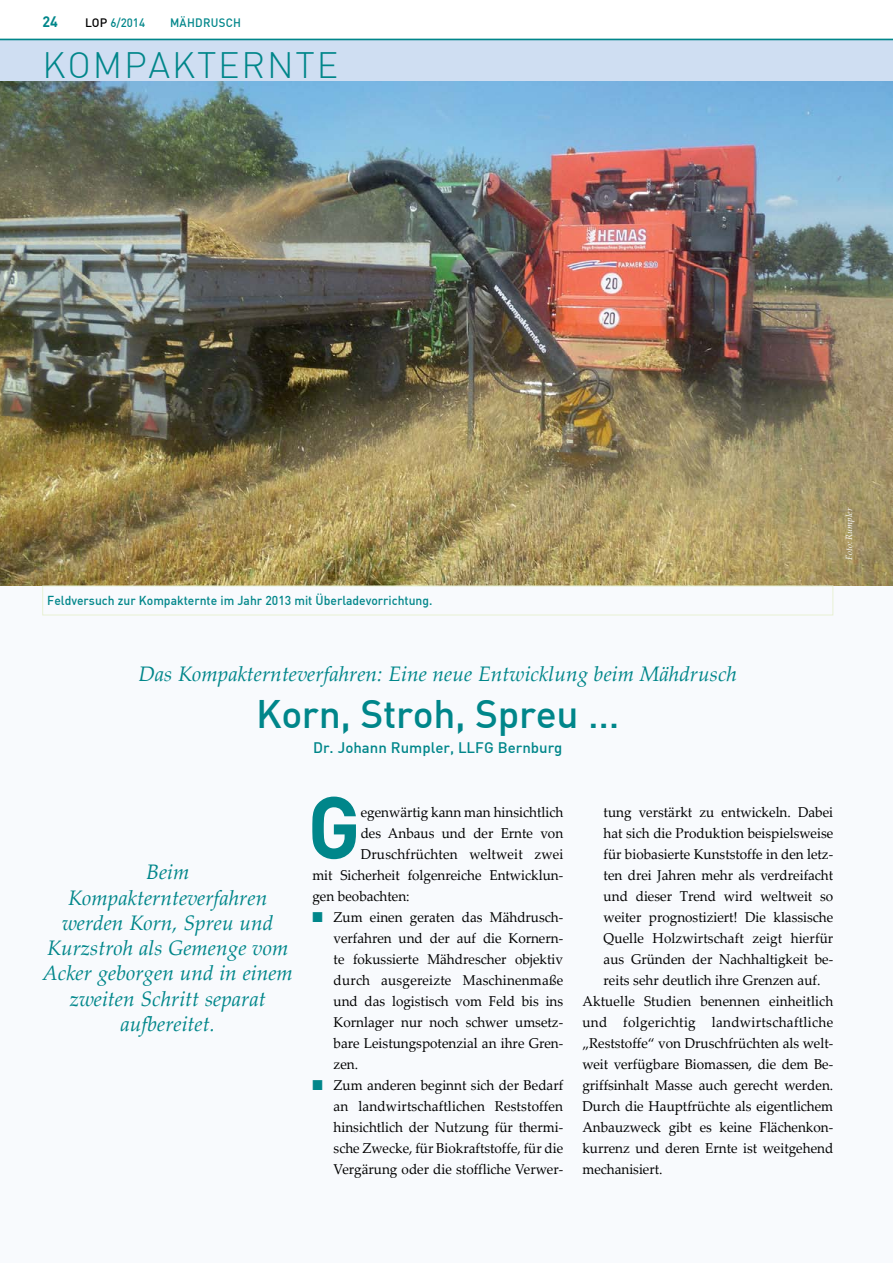
<style>
.page{position:relative;width:893px;height:1263px;background:#fff}
.page>*{position:absolute;margin:0;border:0;box-sizing:border-box;transform-origin:0 0}
.t1{font:700 86.4px "DIN";color:#00868a;scale:.95 1}
.t2{font:500 39px "DIN";letter-spacing:-.01em;color:#00868a}
.t3{font:300 36px "DIN";letter-spacing:.05em;color:#00868a}
.t4{font:italic 21px/25.2px "Palatino Linotype";color:#00868a;text-align:center}
.t5{font:500 15px "DIN";color:#00868a}
.t6{font:700 15px "DIN";color:#00868a;scale:.95 1}
.t7{font:14.25px/21px "Palatino Linotype";color:#000;text-align:justify;scale:.95 1}
.t8{font:14.25px "Palatino Linotype";letter-spacing:.025em;color:#000;scale:.95 1}
.t9{font:500 12.75px "DIN";color:#00868a;scale:.95 1}
.t10{font:500 12px "DIN";letter-spacing:.025em;color:#00868a;scale:.95 1}
.t11{font:italic 9px "Palatino Linotype";color:#fff}
.s1{color:#000}
.s2{color:#00868a}
</style>
<div class="page">
<div style="left:0;top:40px;width:893px;height:42px;background:#cfdef2"></div>
<hr style="left:0;top:39px;width:893px;height:1px;background:#00868a">
<div style="left:0;top:523px;width:893px;height:740px;background:#f8fafd"></div>
<img style="left:0;top:82px;width:893px;height:504px">
<div style="left:42px;top:586px;width:791px;height:29px;border:1px solid #e8f1d4"></div>
<p class="t6" style="left:43px;top:12px;width:18px">24</p>
<p class="t10" style="left:85px;top:15px;width:65px"><span class="s1">LOP</span> 6/2014</p>
<p class="t10" style="left:170px;top:15px;width:76px">Mähdrusch</p>
<h3 class="t3" style="left:43px;top:43px;width:297px">KOMPAKTERNTE</h3>
<p class="t9" style="left:47px;top:592px;width:407px">Feldversuch zur Kompakternte im Jahr 2013 mit Überladevorrichtung.</p>
<p class="t11" style="left:843px;top:560px;width:54px;rotate:-90deg">Foto: Rumpler</p>
<h3 class="t4" style="left:139px;top:660px;width:600px">Das Kompakternteverfahren: Eine neue Entwicklung beim Mähdrusch</h3>
<h2 class="t2" style="left:256px;top:689px;width:365px">Korn, Stroh, Spreu …</h2>
<p class="t5" style="left:313px;top:738px;width:251px">Dr. Johann Rumpler, LLFG Bernburg</p>
<h3 class="t4" style="left:43px;top:859px;width:252px">Beim<br>Kompakternteverfahren werden Korn, Spreu und<br>Kurzstroh als Gemenge vom<br>Acker geborgen und in einem zweiten Schritt separat aufbereitet.</h3>
<h1 class="t1" style="left:307px;top:771px;width:58px">G</h1>
<p class="t7" style="left:361px;top:801px;width:215px">egenwärtig kann man hinsichtlich</p>
<p class="t7" style="left:361px;top:822px;width:215px">des Anbaus und der Ernte von</p>
<p class="t7" style="left:361px;top:843px;width:215px">Druschfrüchten weltweit zwei</p>
<p class="t7" style="left:312px;top:864px;width:266px">mit Sicherheit folgenreiche Entwicklun-</p>
<p class="t7" style="left:312px;top:885px;width:104px">gen beobachten:</p>
<p class="t7" style="left:334px;top:906px;width:243px;text-indent:-21px"><span class="s2">■</span> Zum einen geraten das Mähdrusch&shy;verfahren und der auf die Kornern&shy;te fokussierte Mähdrescher objektiv durch ausgereizte Maschinenmaße und das logistisch vom Feld bis ins Kornlager nur noch schwer umsetz&shy;bare Leistungspotenzial an ihre Gren&shy;zen.</p>
<p class="t7" style="left:334px;top:1074px;width:243px;text-indent:-21px"><span class="s2">■</span> Zum anderen beginnt sich der Bedarf an landwirtschaftlichen Reststoffen hinsichtlich der Nutzung für thermi&shy;sche Zwecke, für Biokraftstoffe, für die Vergärung oder die stoffliche Verwer-</p>
<p class="t7" style="left:604px;top:801px;width:243px">tung verstärkt zu entwickeln. Dabei</p>
<p class="t7" style="left:604px;top:822px;width:243px">hat sich die Produktion beispielsweise</p>
<p class="t7" style="left:604px;top:843px;width:243px">für biobasierte Kunststoffe in den letz-</p>
<p class="t7" style="left:604px;top:864px;width:243px">ten drei Jahren mehr als verdreifacht</p>
<p class="t7" style="left:604px;top:885px;width:243px">und dieser Trend wird weltweit so</p>
<p class="t7" style="left:604px;top:906px;width:243px">weiter prognostiziert! Die klassische</p>
<p class="t7" style="left:604px;top:927px;width:243px">Quelle Holzwirtschaft zeigt hierfür</p>
<p class="t7" style="left:604px;top:948px;width:243px">aus Gründen der Nachhaltigkeit be-</p>
<p class="t7" style="left:604px;top:969px;width:230px">reits sehr deutlich ihre Grenzen auf.</p>
<p class="t7" style="left:582px;top:990px;width:266px">Aktuelle Studien benennen einheitlich</p>
<p class="t8" style="left:582px;top:1012px;width:265px">und folgerichtig landwirtschaftliche</p>
<p class="t7" style="left:582px;top:1032px;width:266px">„Reststoffe“ von Druschfrüchten als welt-</p>
<p class="t7" style="left:582px;top:1053px;width:266px">weit verfügbare Biomassen, die dem Be-</p>
<p class="t7" style="left:582px;top:1074px;width:266px">griffsinhalt Masse auch gerecht werden.</p>
<p class="t7" style="left:582px;top:1095px;width:266px">Durch die Hauptfrüchte als eigentlichem</p>
<p class="t7" style="left:582px;top:1116px;width:266px">Anbauzweck gibt es keine Flächenkon-</p>
<p class="t7" style="left:582px;top:1137px;width:266px">kurrenz und deren Ernte ist weitgehend</p>
<p class="t7" style="left:582px;top:1158px;width:86px">mechanisiert.</p>
</div>
